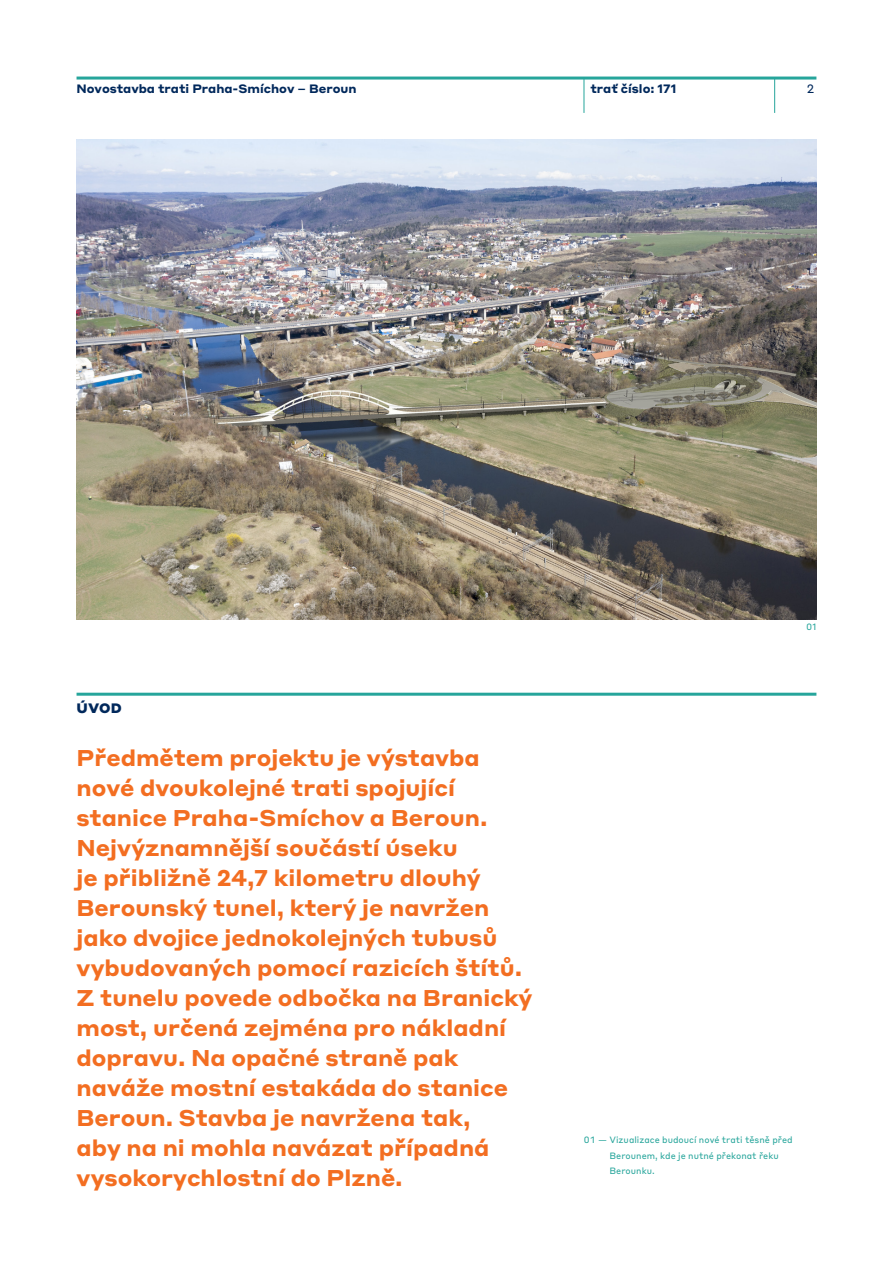
<style>
.page{position:relative;width:893px;height:1263px;background:#fff}
.page>*{position:absolute;margin:0;border:0;box-sizing:border-box;transform-origin:0 0}
.úvod{font:700 22.5px/30px "Styrene A";color:#f36e21}
.nadpis{font:900 13.5px "Styrene A";color:#00285b}
.název_stavby___záhlaví{font:700 12px "Styrene A";color:#00285b}
.záhlaví_a_zápatí{font:700 12px "Styrene A";color:#00285b}
.t1{font:12px "Styrene B";color:#00285b}
.číslování_obrázků{font:9px/15.6px "Styrene B";color:#26a59b}
</style>
<div class="page">
<img style="left:77px;top:140px;width:739px;height:479px">
<hr style="left:774px;top:79px;width:1px;height:34px;background:#26a59b">
<hr style="left:584px;top:79px;width:1px;height:34px;background:#26a59b">
<hr style="left:77px;top:77px;width:739px;height:3px;background:#26a59b">
<hr style="left:77px;top:693px;width:739px;height:3px;background:#26a59b">
<p class="název_stavby___záhlaví" style="left:77px;top:79px;width:282px">Novostavba trati Praha-Smíchov – Beroun</p>
<p class="záhlaví_a_zápatí" style="left:590px;top:79px;width:88px">trať číslo: 171</p>
<p class="t1" style="left:807px;top:79px;width:9px">2</p>
<p class="nadpis" style="left:77px;top:697px;width:47px">ÚVOD</p>
<p class="úvod" style="left:77px;top:740px;width:457px">Předmětem projektu je výstavba nové dvoukolejné trati spojující stanice Praha-Smíchov a Beroun.<br>Nejvýznamnější součástí úseku<br>je přibližně 24,7 kilometru dlouhý Berounský tunel, který je navržen jako dvojice jednokolejných tubusů vybudovaných pomocí razicích štítů.<br>Z tunelu povede odbočka na Branický most, určená zejména pro nákladní dopravu. Na opačné straně pak naváže mostní estakáda do stanice Beroun. Stavba je navržena tak,<br>aby na ni mohla navázat případná vysokorychlostní do Plzně.</p>
<p class="číslování_obrázků" style="left:806px;top:618px;width:12px">01</p>
<p class="číslování_obrázků" style="left:609px;top:1131px;width:185px;text-indent:-26px">01 — Vizualizace budoucí nové trati těsně před<br>Berounem, kde je nutné překonat řeku<br>Berounku.</p>
</div>
